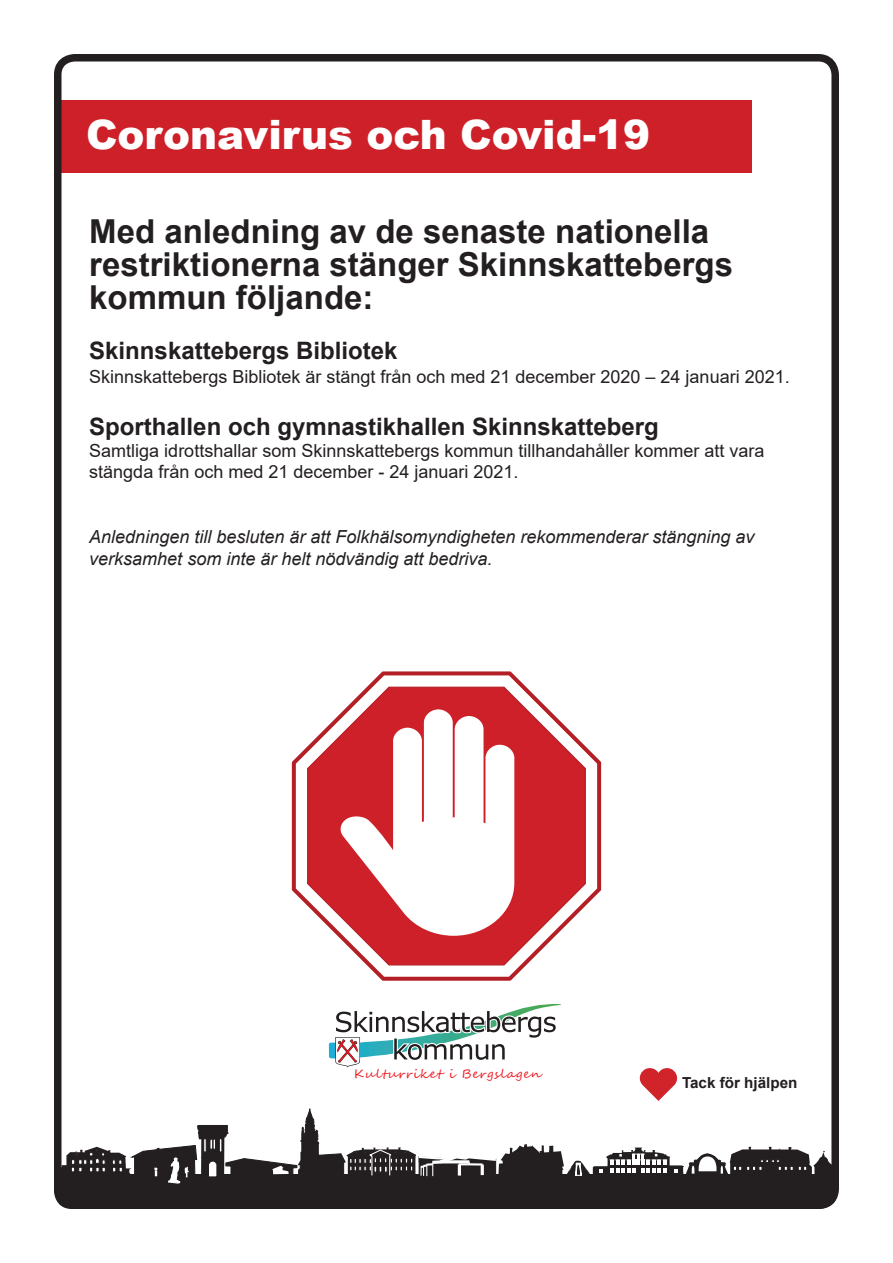
<style>
.page{position:relative;width:893px;height:1263px;background:#fff}
.page>*{position:absolute;margin:0;border:0;box-sizing:border-box;transform-origin:0 0}
.t1{font:900 40.5px "Arial";color:#fff}
.t2{font:700 33px/33px "Arial";color:#231f20}
.t3{font:700 24px "Arial";color:#231f20}
.t4{font:18px/21.6px "Arial";color:#231f20}
.t5{font:italic 18px/21.6px "Arial";color:#231f20}
.t6{font:700 15.15px "Arial";color:#231f20}
.t7{font:12px "Segoe Script";letter-spacing:.05em;color:#ee1d23;scale:1.1 1}
</style>
<div class="page">
<div style="left:56px;top:100px;width:695px;height:72px;background:#ce2028"></div>
<div style="left:54px;top:1175px;width:784px;height:34px;background:#231f20"></div>
<svg style="left:63px;top:1108px;width:767px;height:76px"></svg>
<div style="left:54px;top:54px;width:785px;height:1155px;border:8px solid #231f20;border-radius:17px"></div>
<svg style="left:329px;top:1004px;width:232px;height:63px"></svg>
<svg style="left:292px;top:671px;width:309px;height:310px"></svg>
<svg style="left:339px;top:709px;width:175px;height:227px"></svg>
<svg style="left:640px;top:1068px;width:37px;height:33px"></svg>
<h1 class="t1" style="left:86px;top:105px;width:566px">Coronavirus och Covid-19</h1>
<h2 class="t2" style="left:89px;top:215px;width:645px">Med anledning av de senaste nationella restriktionerna stänger Skinnskattebergs kommun följande:</h2>
<h3 class="t3" style="left:89px;top:334px;width:310px">Skinnskattebergs Bibliotek</h3>
<p class="t4" style="left:89px;top:366px;width:702px">Skinnskattebergs Bibliotek är stängt från och med 21 december 2020 – 24 januari 2021.</p>
<h3 class="t3" style="left:89px;top:410px;width:571px">Sporthallen och gymnastikhallen Skinnskatteberg</h3>
<p class="t4" style="left:89px;top:439px;width:677px">Samtliga idrottshallar som Skinnskattebergs kommun tillhandahåller kommer att vara stängda från och med 21 december - 24 januari 2021.</p>
<p class="t5" style="left:89px;top:526px;width:667px">Anledningen till besluten är att Folkhälsomyndigheten rekommenderar stängning av verksamhet som inte är helt nödvändig att bedriva.</p>
<p class="t7" style="left:354px;top:1064px;width:171px">Kulturriket i Bergslagen</p>
<p class="t6" style="left:682px;top:1072px;width:117px">Tack för hjälpen</p>
</div>
